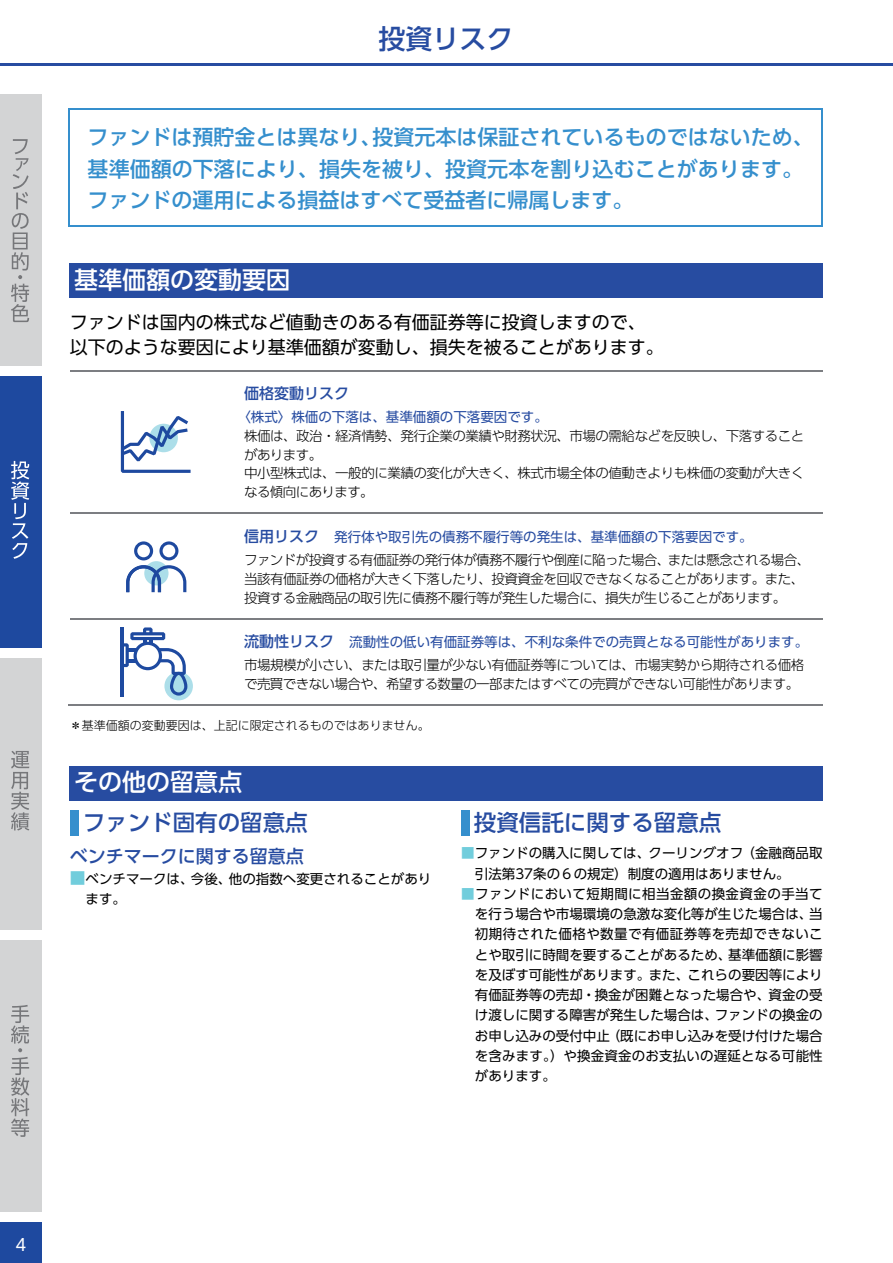
<style>
.page{position:relative;width:893px;height:1263px;background:#fff}
.page>*{position:absolute;margin:0;border:0;box-sizing:border-box;transform-origin:0 0}
.t1{font:500 27px "UD Shin Go Pr 6 N";color:#274ca1}
.t2{font:500 24px "UD Shin Go Pr 6 N";color:#fff}
.t3{font:500 22.5px "UD Shin Go Pr 6 N";color:#274ca1}
.t4{font:500 21px/31.5px "UD Shin Go Pr 6 N";color:#358fcd}
.t5{font:18px/25.5px "UD Shin Go Pr 6 N";color:#000}
.t6{font:500 18px "UD Shin Go Pr 6 N";color:#274ca1}
.t7{font:16.5px "UD Shin Go Pr 6 N";color:#fff}
.t8{font:500 15px "UD Shin Go Pr 6 N";color:#274ca1}
.t9{font:300 13.5px/18.8px "UD Shin Go Pr 6 N";letter-spacing:-.04em;color:#000}
.t10{font:13.5px/20.2px "UD Shin Go Pr 6 N";color:#000}
.t11{font:13.5px "UD Shin Go Pr 6 N";color:#274ca1}
.t12{font:300 12px "UD Shin Go Pr 6 N";color:#000}
.s1{font-weight:500;font-size:15px;color:#274ca1}
.s2{font-weight:400;color:#274ca1}
.s3{font-size:15.75px;color:#71cddc}
.s4{color:#71cddc}
</style>
<div class="page">
<div style="left:0;top:95px;width:41px;height:271px;background:#d3d4d5"></div>
<div style="left:0;top:377px;width:41px;height:271px;background:#1e499f"></div>
<div style="left:0;top:658px;width:41px;height:272px;background:#d3d4d5"></div>
<div style="left:0;top:940px;width:41px;height:271px;background:#d3d4d5"></div>
<div style="left:0;top:1222px;width:41px;height:41px;background:#1e499f"></div>
<svg style="left:11px;top:139px;width:18px;height:183px"></svg>
<svg style="left:11px;top:461px;width:18px;height:98px"></svg>
<svg style="left:11px;top:751px;width:18px;height:79px"></svg>
<svg style="left:11px;top:1005px;width:18px;height:132px"></svg>
<hr style="left:0;top:64px;width:893px;height:2px;background:#274ca1">
<hr style="left:68px;top:108px;width:753px;height:1px;background:#358fcd">
<hr style="left:68px;top:109px;width:2px;height:117px;background:#358fcd">
<hr style="left:68px;top:225px;width:753px;height:1px;background:#358fcd">
<hr style="left:821px;top:109px;width:1px;height:117px;background:#358fcd">
<div style="left:70px;top:264px;width:753px;height:34px;background:#274ca1"></div>
<hr style="left:70px;top:370px;width:175px;height:1px;background:#7c7e82">
<hr style="left:245px;top:370px;width:577px;height:1px;background:#7c7e82">
<hr style="left:70px;top:513px;width:175px;height:1px;background:#7c7e82">
<hr style="left:245px;top:513px;width:577px;height:1px;background:#7c7e82">
<hr style="left:70px;top:618px;width:175px;height:1px;background:#7c7e82">
<hr style="left:245px;top:618px;width:577px;height:1px;background:#7c7e82">
<hr style="left:69px;top:705px;width:175px;height:1px;background:#7c7e82">
<hr style="left:244px;top:705px;width:578px;height:1px;background:#7c7e82">
<div style="left:70px;top:766px;width:753px;height:34px;background:#274ca1"></div>
<div style="left:70px;top:811px;width:8px;height:25px;background:#358fcd"></div>
<div style="left:461px;top:811px;width:9px;height:25px;background:#358fcd"></div>
<svg style="left:121px;top:411px;width:70px;height:62px"></svg>
<svg style="left:126px;top:541px;width:60px;height:51px"></svg>
<div style="left:164px;top:672px;width:29px;height:28px;background:#acdee9;border-radius:50%"></div>
<hr style="left:121px;top:627px;width:3px;height:70px;background:#1e4aa0">
<svg style="left:124px;top:627px;width:63px;height:69px"></svg>
<h1 class="t1" style="left:379px;top:16px;width:136px">投資リスク</h1>
<h3 class="t4" style="left:88px;top:121px;width:728px">ファンドは預貯金とは異なり、投資元本は保証されているものではないため、基準価額の下落により、損失を被り、投資元本を割り込むことがあります。ファンドの運用による損益はすべて受益者に帰属します。</h3>
<h2 class="t2" style="left:74px;top:260px;width:218px">基準価額の変動要因</h2>
<h3 class="t5" style="left:70px;top:309px;width:596px">ファンドは国内の株式など値動きのある有価証券等に投資しますので、以下のような要因により基準価額が変動し、損失を被ることがあります。</h3>
<p class="t8" style="left:244px;top:381px;width:107px">価格変動リスク</p>
<p class="t11" style="left:237px;top:406px;width:312px">〈株式〉株価の下落は、基準価額の下落要因です。</p>
<p class="t9" style="left:244px;top:426px;width:562px">株価は、政治・経済情勢、発行企業の業績や財務状況、市場の需給などを反映し、下落することがあります。<br>中小型株式は、一般的に業績の変化が大きく、株式市場全体の値動きよりも株価の変動が大きくなる傾向にあります。</p>
<p class="t9" style="left:244px;top:525px;width:568px;line-height:23.1px"><span class="s1">信用リスク</span> <span class="s2">発行体や取引先の債務不履行等の発生は、基準価額の下落要因です。<br></span>ファンドが投資する有価証券の発行体が債務不履行や倒産に陥った場合、または懸念される場合、</p>
<p class="t9" style="left:244px;top:569px;width:562px">当該有価証券の価格が大きく下落したり、投資資金を回収できなくなることがあります。また、投資する金融商品の取引先に債務不履行等が発生した場合に、損失が生じることがあります。</p>
<p class="t9" style="left:244px;top:630px;width:566px;line-height:23.1px"><span class="s1">流動性リスク</span> <span class="s2">流動性の低い有価証券等は、不利な条件での売買となる可能性があります。</span>市場規模が小さい、または取引量が少ない有価証券等については、市場実勢から期待される価格</p>
<p class="t9" style="left:244px;top:674px;width:556px">で売買できない場合や、希望する数量の一部またはすべての売買ができない可能性があります。</p>
<p class="t12" style="left:70px;top:716px;width:361px">＊基準価額の変動要因は、上記に限定されるものではありません。</p>
<h2 class="t2" style="left:74px;top:762px;width:170px">その他の留意点</h2>
<h3 class="t3" style="left:83px;top:804px;width:226px">ファンド固有の留意点</h3>
<h3 class="t6" style="left:70px;top:841px;width:235px">ベンチマークに関する留意点</h3>
<p class="t10" style="left:86px;top:868px;width:347px;text-indent:-16px"><span class="s3">■</span>ベンチマークは、今後、他の指数へ変更されることがあります。</p>
<h3 class="t3" style="left:474px;top:804px;width:249px">投資信託に関する留意点</h3>
<p class="t10" style="left:475px;top:843px;width:349px;text-indent:-14px"><span class="s4">■</span>ファンドの購入に関しては、クーリングオフ（金融商品取引法第37条の６の規定）制度の適用はありません。</p>
<p class="t10" style="left:475px;top:883px;width:349px;text-align:justify;text-indent:-14px"><span class="s4">■</span>ファンドにおいて短期間に相当金額の換金資金の手当てを行う場合や市場環境の急激な変化等が生じた場合は、当初期待された価格や数量で有価証券等を売却できないことや取引に時間を要することがあるため、基準価額に影響を及ぼす可能性があります。また、これらの要因等により有価証券等の売却・換金が困難となった場合や、資金の受け渡しに関する障害が発生した場合は、ファンドの換金のお申し込みの受付中止（既にお申し込みを受け付けた場合を含みます。）や換金資金のお支払いの遅延となる可能性があります。</p>
<p class="t7" style="left:15px;top:1231px;width:12px">4</p>
</div>
